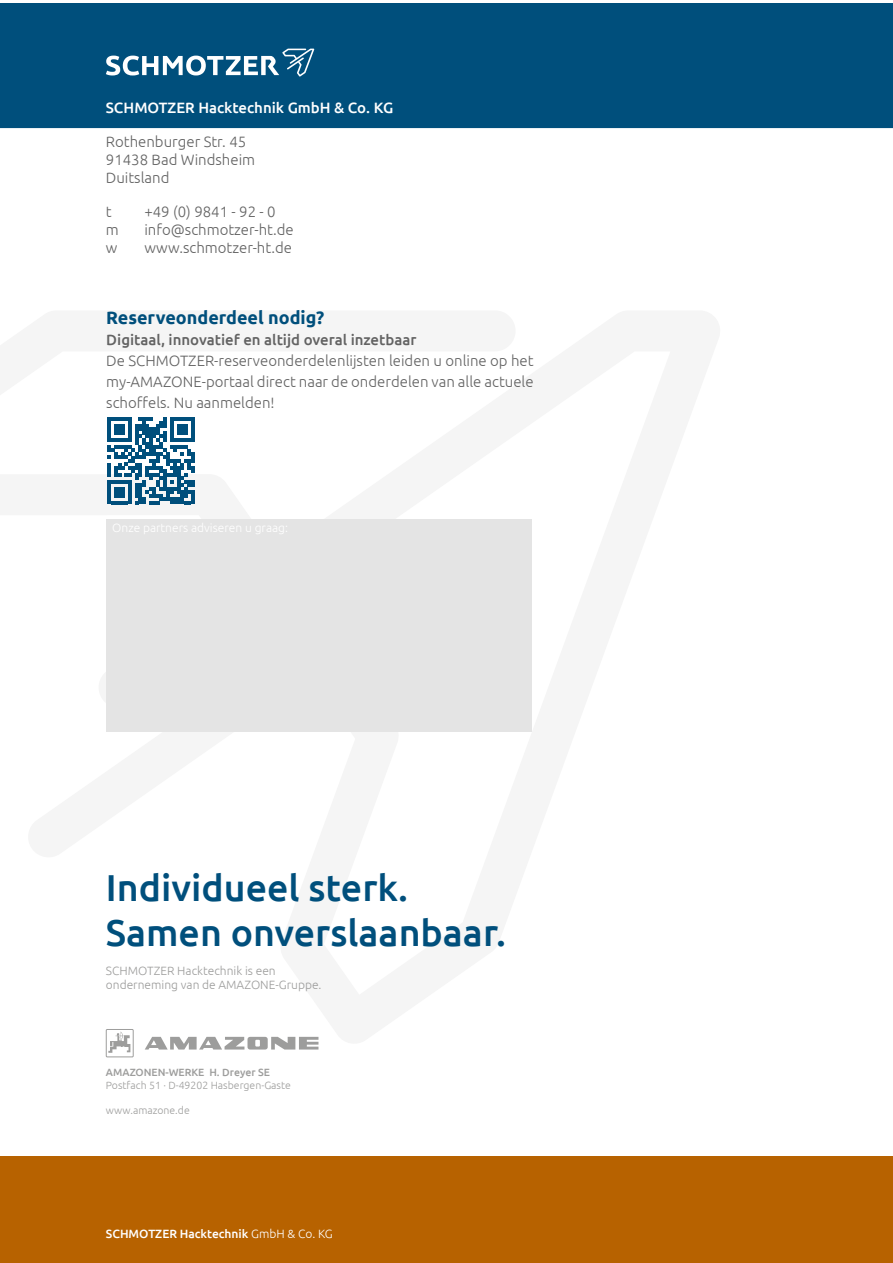
<style>
.page{position:relative;width:893px;height:1263px;background:#fff}
.page>*{position:absolute;margin:0;border:0;box-sizing:border-box;transform-origin:0 0}
.t1{font:500 37.5px/45px "Ubuntu";color:#004f7c}
.t2{font:700 18px "Ubuntu";color:#004f7c}
.t3{font:300 15px/18px "Ubuntu";color:#636363}
.t4{font:500 15px "Ubuntu";color:#636363}
.t5{font:500 15px "Ubuntu";color:#fff}
.t6{font:300 12px/14.4px "Ubuntu";color:#9d9d9c}
.t7{font:500 12px "Ubuntu";color:#fff}
.t8{font:300 10.5px "Ubuntu";color:#9d9d9c}
.t9{font:500 10.5px "Ubuntu";color:#9d9d9c}
.s1{font-weight:300}
</style>
<div class="page">
<div style="left:0;top:3px;width:893px;height:126px;background:#004f7c"></div>
<div style="left:0;top:1157px;width:893px;height:106px;background:#b76200"></div>
<svg style="left:106px;top:49px;width:208px;height:28px"></svg>
<div style="left:106px;top:519px;width:425px;height:212px;background:#e4e4e4"></div>
<svg style="left:145px;top:1037px;width:173px;height:12px"></svg>
<div style="left:106px;top:1029px;width:28px;height:28px;border:1px solid #9d9d9c"></div>
<svg style="left:108px;top:1031px;width:22px;height:22px"></svg>
<svg style="left:107px;top:417px;width:87px;height:87px"></svg>
<p class="t5" style="left:106px;top:98px;width:289px">SCHMOTZER Hacktechnik GmbH &amp; Co. KG</p>
<p class="t3" style="left:106px;top:132px;width:151px">Rothenburger Str. 45<br>91438 Bad Windsheim<br>Duitsland</p>
<p class="t3" style="left:106px;top:202px;width:14px">t m w</p>
<p class="t3" style="left:144px;top:202px;width:151px">+49 (0) 9841 - 92 - 0 info@schmotzer-ht.de www.schmotzer-ht.de</p>
<p class="t2" style="left:106px;top:307px;width:219px">Reserveonderdeel nodig?</p>
<p class="t4" style="left:106px;top:330px;width:312px">Digitaal, innovatief en altijd overal inzetbaar</p>
<p class="t3" style="left:106px;top:350px;width:429px;line-height:21px;text-align:justify">De SCHMOTZER-reserveonderdelenlijsten leiden u online op het my-AMAZONE-portaal direct naar de onderdelen van alle actuele schoffels. Nu aanmelden!</p>
<h1 class="t1" style="left:106px;top:864px;width:402px">Individueel sterk.<br>Samen onverslaanbaar.</h1>
<p class="t6" style="left:106px;top:963px;width:217px">SCHMOTZER Hacktechnik is een onderneming van de AMAZONE-Gruppe.</p>
<p class="t9" style="left:106px;top:1066px;width:166px">AMAZONEN-WERKE H. Dreyer SE</p>
<p class="t8" style="left:106px;top:1079px;width:186px">Postfach 51 · D-49202 Hasbergen-Gaste</p>
<p class="t8" style="left:106px;top:1104px;width:85px">www.amazone.de</p>
<p class="t7" style="left:106px;top:1226px;width:228px">SCHMOTZER Hacktechnik <span class="s1">GmbH &amp; Co. KG</span></p>
</div>
